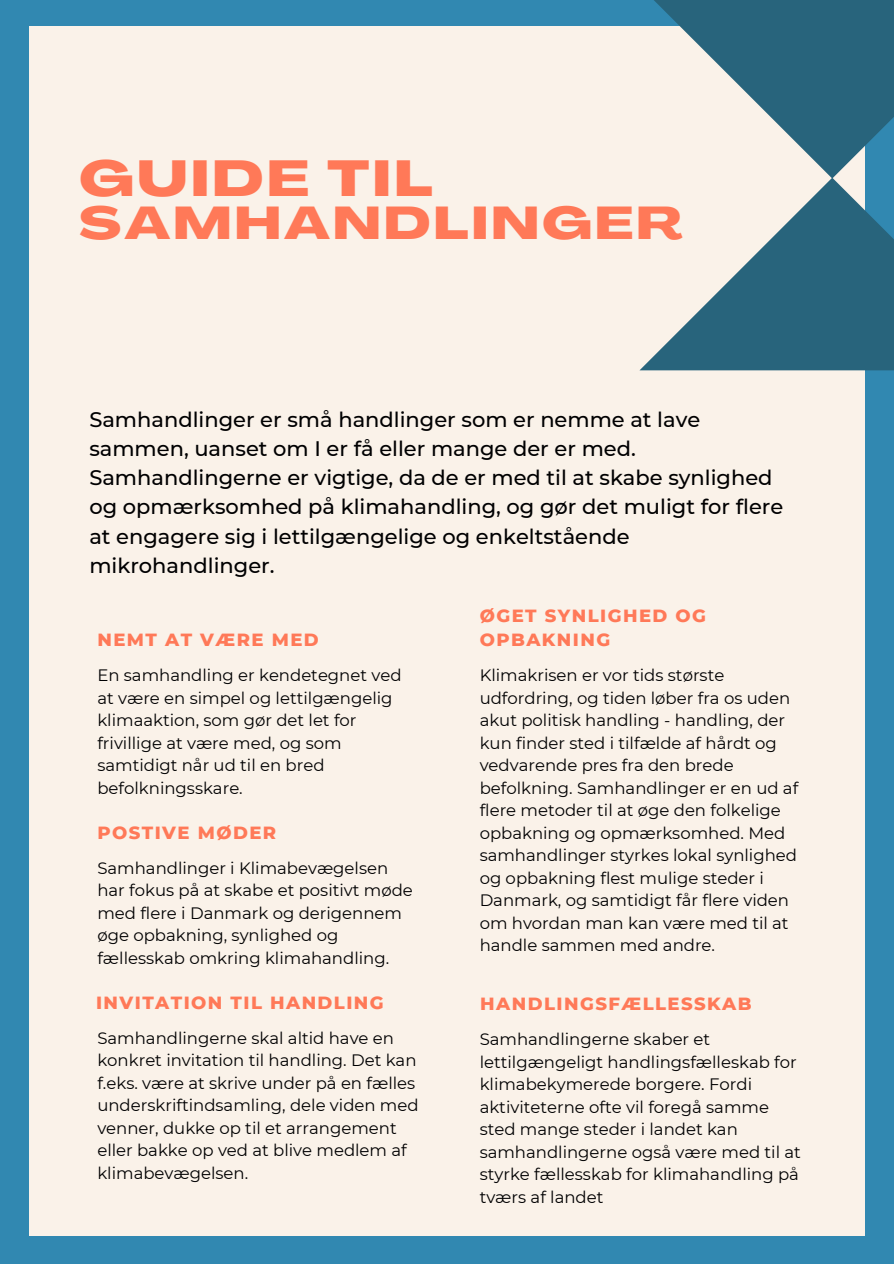
<style>
.page{position:relative;width:894px;height:1264px;background:#fff}
.page>*{position:absolute;margin:0;border:0;box-sizing:border-box;transform-origin:0 0}
.t1{font:800 49.8px "Agrandir Grand";letter-spacing:.07em;color:#ff7958}
.t2{font:800 45.3px "Agrandir Grand";letter-spacing:.07em;color:#ff7958}
.t3{font:500 21px/29.2px "Montserrat";color:#000001}
.t4{font:800 18px/24.8px "Montserrat";letter-spacing:.08em;color:#ff7958}
.t5{font:16.5px/22.5px "Montserrat";color:#000001}
</style>
<div class="page">
<div style="left:0;top:0;width:893px;height:1263px;background:#3188b1"></div>
<div style="left:29px;top:26px;width:835px;height:1210px;background:#faf2e9"></div>
<svg style="left:640px;top:0;width:253px;height:370px;fill:#28647c"></svg>
<p class="t1" style="left:79px;top:158px;width:355px">GUIDE TIL</p>
<p class="t2" style="left:79px;top:205px;width:604px">SAMHANDLINGER</p>
<h1 class="t3" style="left:89px;top:404px;width:695px">Samhandlinger er små handlinger som er nemme at lave sammen, uanset om I er få eller mange der er med.<br>Samhandlingerne er vigtige, da de er med til at skabe synlighed og opmærksomhed på klimahandling, og gør det muligt for flere at engagere sig i lettilgængelige og enkeltstående mikrohandlinger.</h1>
<h2 class="t4" style="left:97px;top:627px;width:223px">NEMT AT VÆRE MED</h2>
<h3 class="t5" style="left:97px;top:664px;width:305px">En samhandling er kendetegnet ved at være en simpel og lettilgængelig klimaaktion, som gør det let for frivillige at være med, og som samtidigt når ud til en bred befolkningsskare.</h3>
<p class="t4" style="left:97px;top:820px;width:180px">POSTIVE MØDER</p>
<h3 class="t5" style="left:97px;top:856px;width:317px">Samhandlinger i Klimabevægelsen har fokus på at skabe et positivt møde med flere i Danmark og derigennem øge opbakning, synlighed og fællesskab omkring klimahandling.</h3>
<p class="t4" style="left:479px;top:603px;width:228px">ØGET SYNLIGHED OG<br>OPBAKNING</p>
<h3 class="t5" style="left:479px;top:664px;width:320px">Klimakrisen er vor tids største udfordring, og tiden løber fra os uden akut politisk handling - handling, der kun finder sted i tilfælde af hårdt og vedvarende pres fra den brede befolkning. Samhandlinger er en ud af flere metoder til at øge den folkelige opbakning og opmærksomhed. Med samhandlinger styrkes lokal synlighed og opbakning flest mulige steder i Danmark, og samtidigt får flere viden om hvordan man kan være med til at handle sammen med andre.</h3>
<h3 class="t4" style="left:96px;top:989px;width:289px">INVITATION TIL HANDLING</h3>
<h3 class="t4" style="left:480px;top:991px;width:273px">HANDLINGSFÆLLESSKAB</h3>
<p class="t5" style="left:479px;top:1027px;width:322px">Samhandlingerne skaber et lettilgængeligt handlingsfælleskab for klimabekymerede borgere. Fordi aktiviteterne ofte vil foregå samme sted mange steder i landet kan samhandlingerne også være med til at styrke fællesskab for klimahandling på tværs af landet</p>
<p class="t5" style="left:97px;top:1026px;width:323px">Samhandlingerne skal altid have en konkret invitation til handling. Det kan f.eks. være at skrive under på en fælles underskriftindsamling, dele viden med venner, dukke op til et arrangement eller bakke op ved at blive medlem af klimabevægelsen.</p>
</div>
